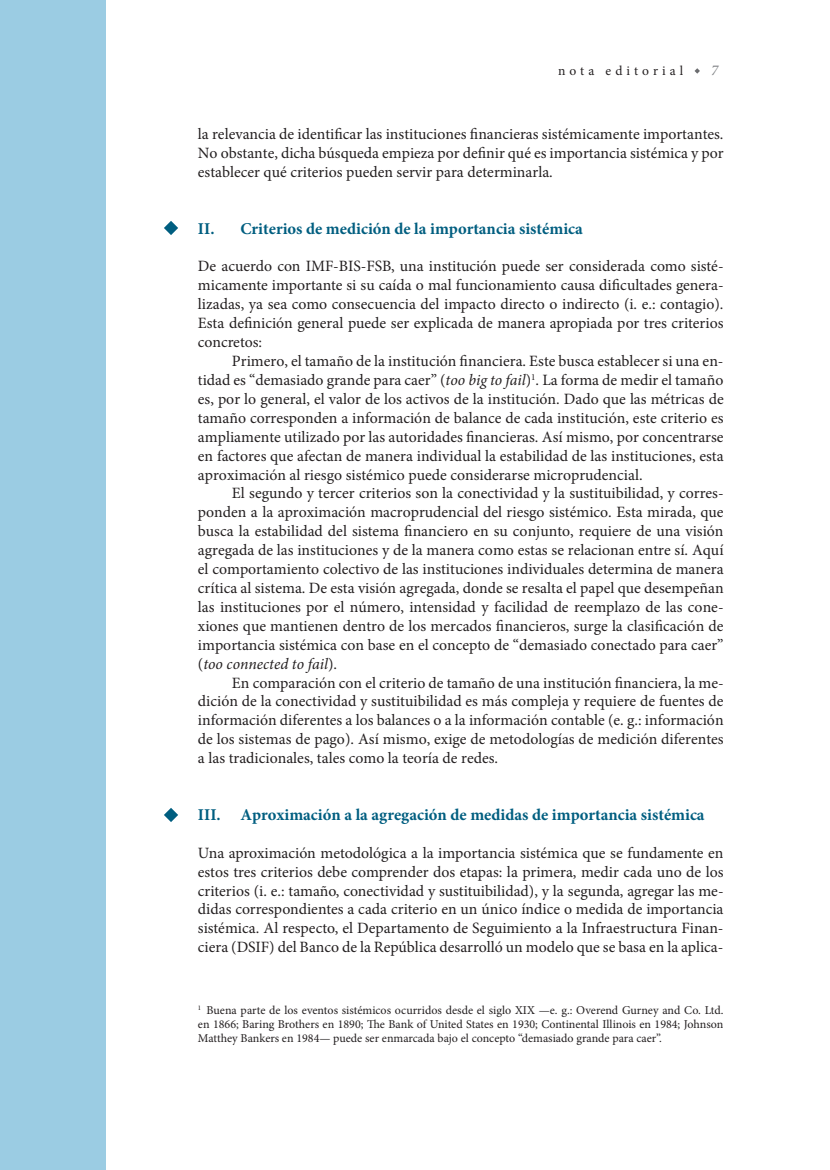
<style>
.page{position:relative;width:830px;height:1170px;background:#fff}
.page>*{position:absolute;margin:0;border:0;box-sizing:border-box;transform-origin:0 0}
.t1{font:700 16.5px "Minion Pro";color:#005e80}
.t2{font:15.75px/18.9px "Minion Pro";color:#231f20;text-align:justify}
.t3{font:italic 15px "Minion Pro";color:#808285}
.t4{font:13.5px "Minion Pro";letter-spacing:.3em;color:#231f20}
.t5{font:12px/14.4px "Minion Pro";color:#231f20;text-align:justify}
.s1{font-style:italic}
</style>
<div class="page">
<svg style="left:694px;top:68px;width:5px;height:6px"></svg>
<div style="left:0;top:0;width:106px;height:1169px;background:#9bcce3"></div>
<svg style="left:164px;top:221px;width:14px;height:14px"></svg>
<svg style="left:164px;top:808px;width:14px;height:14px"></svg>
<p class="t4" style="left:557px;top:61px;width:127px">nota editorial</p>
<p class="t3" style="left:710px;top:60px;width:9px">7</p>
<p class="t2" style="left:198px;top:125px;width:527px">la relevancia de identificar las instituciones financieras sistémicamente importantes.<br>No obstante, dicha búsqueda empieza por definir qué es importancia sistémica y por establecer qué criterios pueden servir para determinarla.</p>
<p class="t1" style="left:198px;top:217px;width:386px">II. Criterios de medición de la importancia sistémica</p>
<p class="t2" style="left:198px;top:257px;width:527px">De acuerdo con IMF-BIS-FSB, una institución puede ser considerada como sisté&shy;micamente importante si su caída o mal funcionamiento causa dificultades genera&shy;lizadas, ya sea como consecuencia del impacto directo o indirecto (i. e.: contagio).<br>Esta definición general puede ser explicada de manera apropiada por tres criterios concretos:</p>
<p class="t2" style="left:198px;top:351px;width:527px;text-indent:34px">Primero, el tamaño de la institución financiera. Este busca establecer si una en&shy;tidad es “demasiado grande para caer” (<span class="s1">too big to fail</span>)<sup>1</sup>. La forma de medir el tamaño es, por lo general, el valor de los activos de la institución. Dado que las métricas de tamaño corresponden a información de balance de cada institución, este criterio es ampliamente utilizado por las autoridades financieras. Así mismo, por concentrarse en factores que afectan de manera individual la estabilidad de las instituciones, esta aproximación al riesgo sistémico puede considerarse microprudencial.</p>
<p class="t2" style="left:198px;top:484px;width:527px;text-indent:34px">El segundo y tercer criterios son la conectividad y la sustituibilidad, y corres&shy;ponden a la aproximación macroprudencial del riesgo sistémico. Esta mirada, que busca la estabilidad del sistema financiero en su conjunto, requiere de una visión agregada de las instituciones y de la manera como estas se relacionan entre sí. Aquí el comportamiento colectivo de las instituciones individuales determina de manera crítica al sistema. De esta visión agregada, donde se resalta el papel que desempeñan las instituciones por el número, intensidad y facilidad de reemplazo de las cone&shy;xiones que mantienen dentro de los mercados financieros, surge la clasificación de importancia sistémica con base en el concepto de “demasiado conectado para caer” (<span class="s1">too connected to fail</span>).</p>
<p class="t2" style="left:198px;top:673px;width:527px;text-indent:34px">En comparación con el criterio de tamaño de una institución financiera, la me&shy;dición de la conectividad y sustituibilidad es más compleja y requiere de fuentes de información diferentes a los balances o a la información contable (e. g.: información de los sistemas de pago). Así mismo, exige de metodologías de medición diferentes a las tradicionales, tales como la teoría de redes.</p>
<p class="t1" style="left:198px;top:803px;width:508px">III. Aproximación a la agregación de medidas de importancia sistémica</p>
<p class="t2" style="left:198px;top:843px;width:527px">Una aproximación metodológica a la importancia sistémica que se fundamente en estos tres criterios debe comprender dos etapas: la primera, medir cada uno de los criterios (i. e.: tamaño, conectividad y sustituibilidad), y la segunda, agregar las me&shy;didas correspondientes a cada criterio en un único índice o medida de importancia sistémica. Al respecto, el Departamento de Seguimiento a la Infraestructura Finan&shy;ciera (DSIF) del Banco de la República desarrolló un modelo que se basa en la aplica-</p>
<p class="t5" style="left:198px;top:1002px;width:527px"><sup>1</sup> Buena parte de los eventos sistémicos ocurridos desde el siglo XIX —e. g.: Overend Gurney and Co. Ltd. en 1866; Baring Brothers en 1890; The Bank of United States en 1930; Continental Illinois en 1984; Johnson Matthey Bankers en 1984— puede ser enmarcada bajo el concepto “demasiado grande para caer”.</p>
</div>
